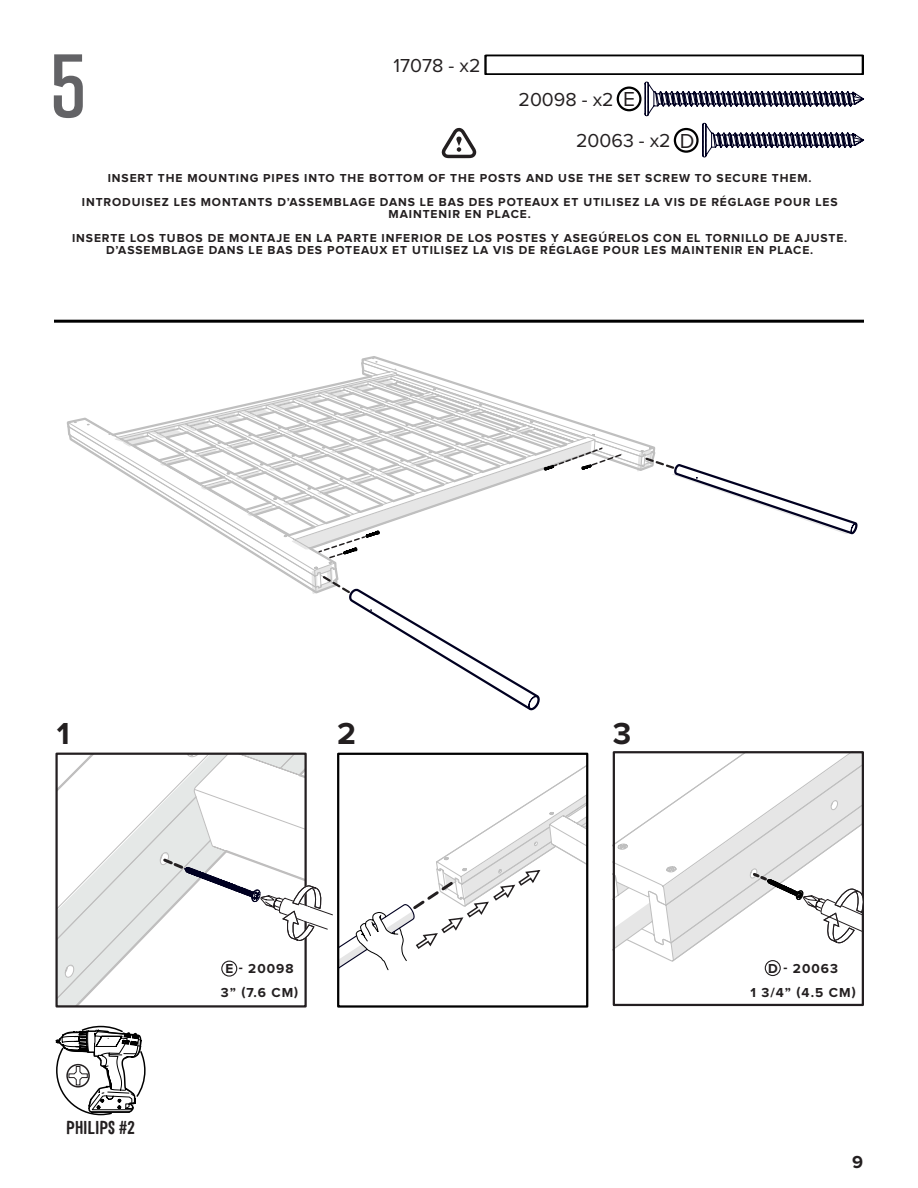
<style>
.page{position:relative;width:918px;height:1188px;background:#fff}
.page>*{position:absolute;margin:0;border:0;box-sizing:border-box;transform-origin:0 0}
.Jumbo_Heading{font:600 90px "Rift";color:#636366}
.Large_Heading{font:700 31.5px "Proxima Nova";color:#231f20}
.Large_Heading-2{font:19.5px "Proxima Nova";color:#231f20}
.Body_Paragraph{font:19.5px "Proxima Nova";color:#231f20}
.t1{font:700 18px "Sini";color:#231f20}
.Small_Heading{font:700 18px "Proxima Nova";color:#231f20}
.Large_Heading-3{font:700 13.5px "Proxima Nova";letter-spacing:.075em;color:#231f20}
.Large_Heading-4{font:700 12px/12px "Proxima Nova";letter-spacing:.075em;color:#231f20;text-align:center}
.s1{font-size:21px}
</style>
<div class="page">
<svg style="left:55px;top:1025px;width:91px;height:91px"></svg>
<div style="left:66px;top:1064px;width:24px;height:24px;border:2px solid #231f20;border-radius:50%"></div>
<div style="left:485px;top:55px;width:379px;height:20px;border:2px solid #000"></div>
<svg style="left:441px;top:128px;width:35px;height:30px"></svg>
<hr style="left:54px;top:320px;width:810px;height:3px;background:#000">
<svg style="left:644px;top:54px;width:221px;height:104px"></svg>
<svg style="left:66px;top:356px;width:792px;height:355px"></svg>
<svg style="left:57px;top:753px;width:530px;height:253px"></svg>
<svg style="left:613px;top:751px;width:251px;height:211px"></svg>
<div style="left:674px;top:128px;width:25px;height:25px;border:2px solid #000;border-radius:50%"></div>
<div style="left:617px;top:87px;width:25px;height:24px;border:2px solid #000;border-radius:50%"></div>
<div style="left:221px;top:961px;width:16px;height:16px;border:1px solid #231f20;border-radius:50%"></div>
<div style="left:765px;top:960px;width:16px;height:16px;border:1px solid #231f20;border-radius:50%"></div>
<p class="Jumbo_Heading" style="left:50px;top:22px;width:38px">5</p>
<p class="Body_Paragraph" style="left:394px;top:57px;width:88px">17078 - x2</p>
<p class="Large_Heading-2" style="left:519px;top:91px;width:118px">20098 - x2 <span class="s1">E</span></p>
<p class="Large_Heading-2" style="left:576px;top:132px;width:120px">20063 - x2 <span class="s1">D</span></p>
<p class="Large_Heading-4" style="left:108px;top:173px;width:705px">INSERT THE MOUNTING PIPES INTO THE BOTTOM OF THE POSTS AND USE THE SET SCREW TO SECURE THEM.</p>
<p class="Large_Heading-4" style="left:82px;top:197px;width:757px">INTRODUISEZ LES MONTANTS D’ASSEMBLAGE DANS LE BAS DES POTEAUX ET UTILISEZ LA VIS DE RÉGLAGE POUR LES<br>MAINTENIR EN PLACE.</p>
<p class="Large_Heading-4" style="left:72px;top:233px;width:777px">INSERTE LOS TUBOS DE MONTAJE EN LA PARTE INFERIOR DE LOS POSTES Y ASEGÚRELOS CON EL TORNILLO DE AJUSTE.<br>D’ASSEMBLAGE DANS LE BAS DES POTEAUX ET UTILISEZ LA VIS DE RÉGLAGE POUR LES MAINTENIR EN PLACE.</p>
<p class="Large_Heading" style="left:57px;top:719px;width:14px">1</p>
<p class="Large_Heading" style="left:337px;top:719px;width:20px">2</p>
<p class="Large_Heading" style="left:613px;top:719px;width:20px">3</p>
<p class="t1" style="left:66px;top:1117px;width:70px">PHILIPS #2</p>
<p class="Large_Heading-3" style="left:225px;top:963px;width:70px">E - 20098</p>
<p class="Large_Heading-3" style="left:221px;top:987px;width:79px">3” (7.6 CM)</p>
<p class="Large_Heading-3" style="left:768px;top:962px;width:71px">D - 20063</p>
<p class="Large_Heading-3" style="left:750px;top:986px;width:107px">1 3/4” (4.5 CM)</p>
<p class="Small_Heading" style="left:852px;top:1154px;width:12px">9</p>
</div>
